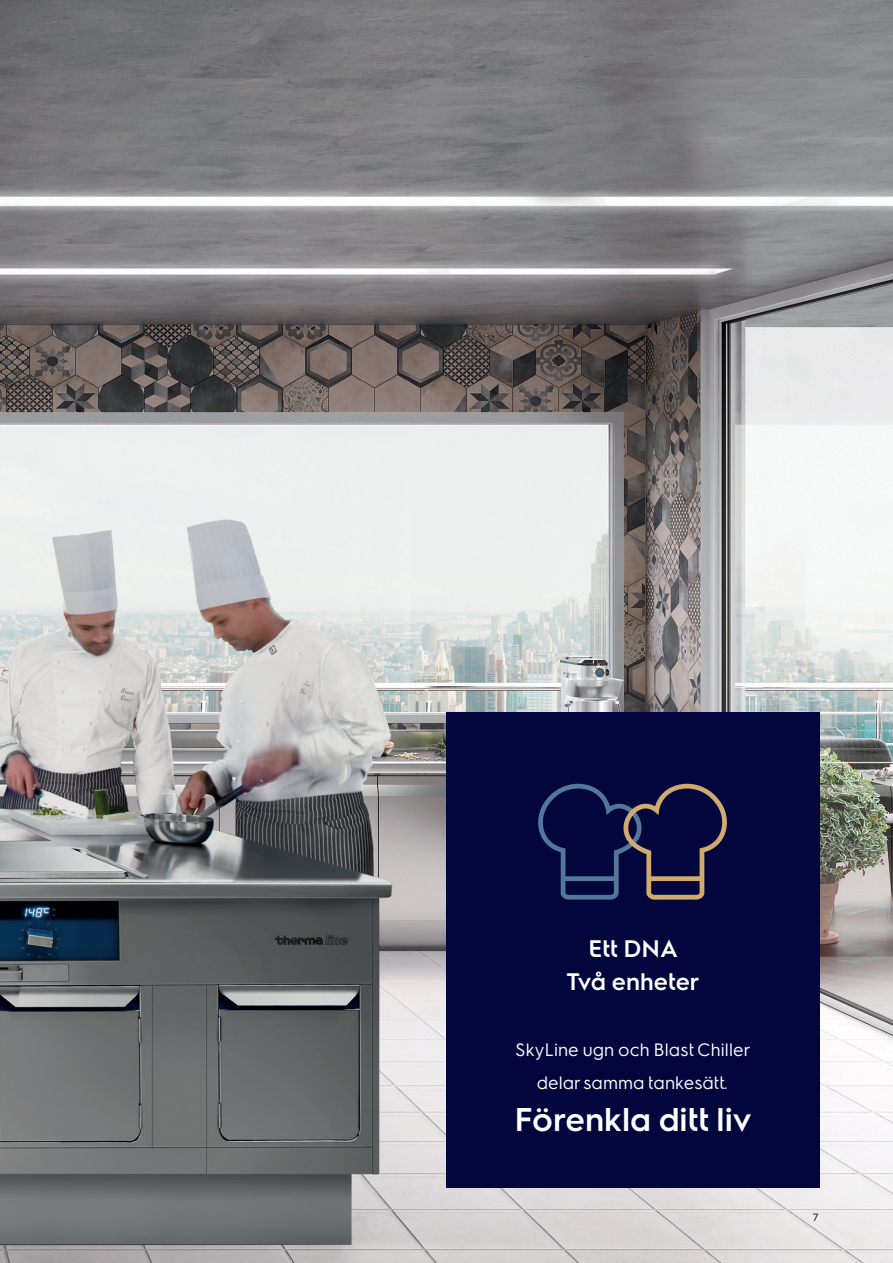
<style>
.page{position:relative;width:893px;height:1263px;background:#fff}
.page>*{position:absolute;margin:0;border:0;box-sizing:border-box;transform-origin:0 0}
.t1{font:600 33px "Electrolux Sans";color:#fff}
.t2{font:600 24px/33px "Electrolux Sans";color:#fff;text-align:center}
.t3{font:18px "Electrolux Sans";color:#fff}
.t4{font:10.5px "Electrolux Sans";color:#02063d}
</style>
<div class="page">
<img style="left:0;top:0;width:893px;height:1263px">
<div style="left:446px;top:712px;width:373px;height:476px;background:#02063d"></div>
<svg style="left:538px;top:784px;width:189px;height:116px"></svg>
<p class="t2" style="left:566px;top:931px;width:135px">Ett DNA<br>Två enheter</p>
<p class="t3" style="left:516px;top:1037px;width:236px">SkyLine ugn och Blast Chiller</p>
<p class="t3" style="left:537px;top:1070px;width:193px">delar samma tankesätt.</p>
<p class="t1" style="left:515px;top:1096px;width:238px">Förenkla ditt liv</p>
<p class="t4" style="left:813px;top:1210px;width:8px">7</p>
</div>
